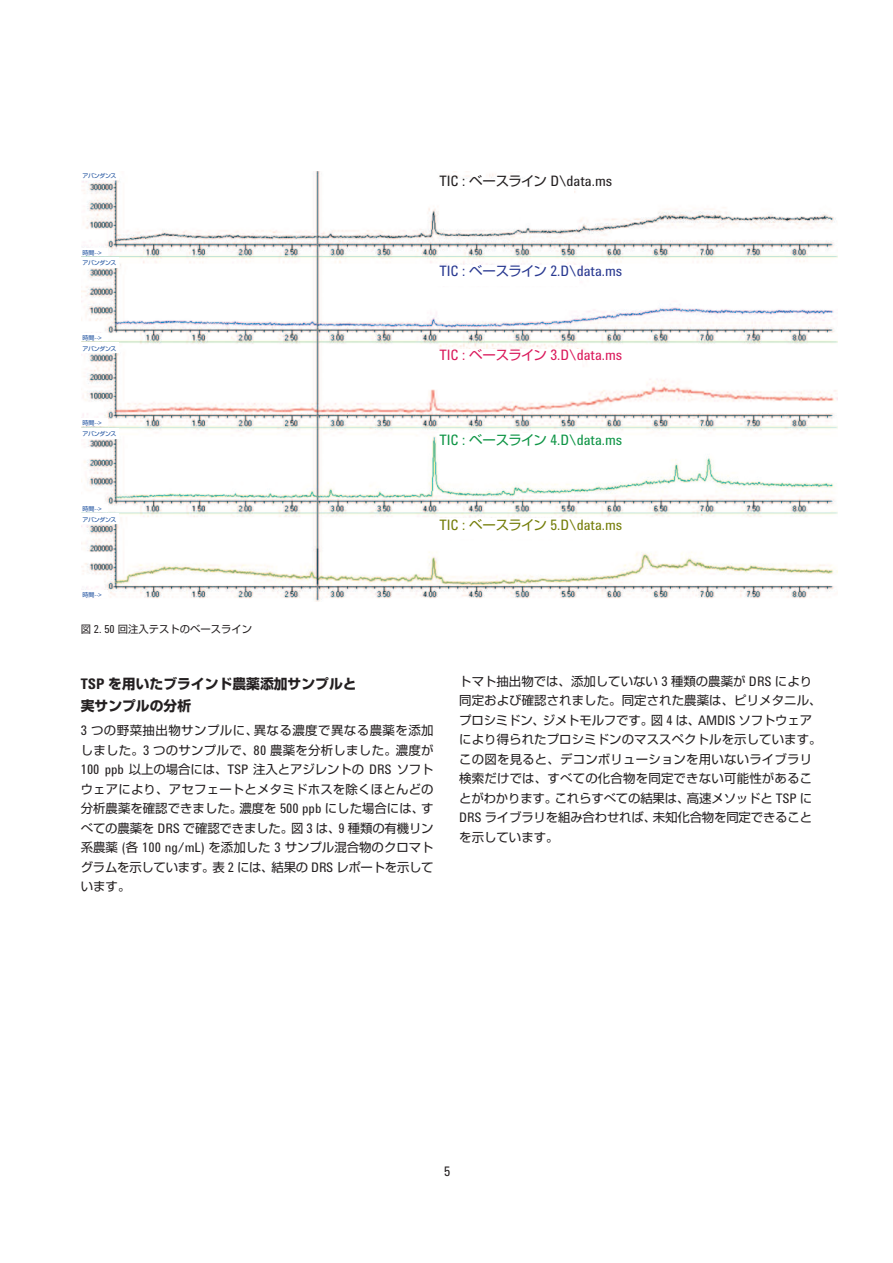
<style>
.page{position:relative;width:893px;height:1263px;background:#fff}
.page>*{position:absolute;margin:0;border:0;box-sizing:border-box;transform-origin:0 0}
.t1{font:14.85px "Agilent Condensed CFF";color:#283890}
.t2{font:14.85px "Agilent Condensed CFF";color:#da195b}
.t3{font:14.85px "Agilent Condensed CFF";color:#0d9444}
.t4{font:14.85px "Agilent Condensed CFF";color:#747d08}
.t5{font:14.85px "Agilent Condensed CFF";color:#231f20}
.t6{font:700 13.8px/22.5px "Shin Go Pro";color:#231f20}
.t7{font:13.5px "Agilent Condensed CFF";color:#231f20}
.t8{font:12.45px/19.5px "Shin Go Pro";color:#231f20;text-align:justify}
.t9{font:10.35px "Shin Go Pro";color:#231f20}
.t10{font:6.6px "Agilent Condensed CFF";color:#154a9b}
.t11{font:6px "Shin Go Pro Regular 90 pv RKSJ H";letter-spacing:-.06em;color:#154a9b}
.s1{font-family:"Shin Go Pro Regular 90 pv RKSJ H";font-size:6px}
.s2{font-family:"Agilent Condensed CFF";font-size:11.25px}
.s3{font-family:"Shin Go Pro Regular 90 pv RKSJ H";font-size:13.5px}
.s4{font-family:"Agilent Condensed CFF";font-size:15px}
.s5{font-family:"Agilent Condensed CFF";font-size:13.5px}
</style>
<div class="page">
<img style="left:82px;top:171px;width:755px;height:431px">
<div style="left:434px;top:179px;width:140px;height:21px;background:#fff"></div>
<div style="left:434px;top:265px;width:145px;height:21px;background:#fff"></div>
<div style="left:437px;top:349px;width:144px;height:21px;background:#fff"></div>
<div style="left:437px;top:433px;width:144px;height:21px;background:#fff"></div>
<div style="left:437px;top:518px;width:144px;height:21px;background:#fff"></div>
<div style="left:81px;top:170px;width:38px;height:10px;background:#fff"></div>
<div style="left:81px;top:248px;width:27px;height:8px;background:#fff"></div>
<div style="left:81px;top:258px;width:38px;height:10px;background:#fff"></div>
<div style="left:81px;top:333px;width:27px;height:8px;background:#fff"></div>
<div style="left:81px;top:343px;width:38px;height:10px;background:#fff"></div>
<div style="left:81px;top:418px;width:27px;height:8px;background:#fff"></div>
<div style="left:81px;top:428px;width:38px;height:10px;background:#fff"></div>
<div style="left:81px;top:504px;width:27px;height:8px;background:#fff"></div>
<div style="left:81px;top:514px;width:38px;height:10px;background:#fff"></div>
<div style="left:81px;top:590px;width:27px;height:8px;background:#fff"></div>
<p class="t11" style="left:83px;top:171px;width:36px">アバンダンス</p>
<p class="t10" style="left:83px;top:250px;width:21px"><span class="s1">時間</span>--&gt;</p>
<p class="t11" style="left:83px;top:258px;width:36px">アバンダンス</p>
<p class="t10" style="left:83px;top:335px;width:21px"><span class="s1">時間</span>--&gt;</p>
<p class="t11" style="left:83px;top:343px;width:36px">アバンダンス</p>
<p class="t10" style="left:83px;top:421px;width:21px"><span class="s1">時間</span>--&gt;</p>
<p class="t11" style="left:83px;top:429px;width:36px">アバンダンス</p>
<p class="t10" style="left:83px;top:506px;width:21px"><span class="s1">時間</span>--&gt;</p>
<p class="t11" style="left:83px;top:515px;width:36px">アバンダンス</p>
<p class="t10" style="left:83px;top:593px;width:21px"><span class="s1">時間</span>--&gt;</p>
<p class="t9" style="left:81px;top:621px;width:173px">図 <span class="s2">2. 50</span> 回注入テストのベースライン</p>
<p class="t5" style="left:439px;top:176px;width:174px">TIC : <span class="s3">ベースライン</span> D\data.ms</p>
<p class="t1" style="left:439px;top:265px;width:185px">TIC : <span class="s3">ベースライン</span> 2.D\data.ms</p>
<p class="t2" style="left:439px;top:349px;width:185px">TIC : <span class="s3">ベースライン</span> 3.D\data.ms</p>
<p class="t3" style="left:439px;top:435px;width:185px">TIC : <span class="s3">ベースライン</span> 4.D\data.ms</p>
<p class="t4" style="left:439px;top:519px;width:185px">TIC : <span class="s3">ベースライン</span> 5.D\data.ms</p>
<p class="t6" style="left:81px;top:671px;width:277px"><span class="s4">TSP</span> を用いたブラインド農薬添加サンプルと実サンプルの分析</p>
<p class="t8" style="left:81px;top:719px;width:354px"><span class="s5">3</span> つの野菜抽出物サンプルに、異なる濃度で異なる農薬を添加しました。<span class="s5">3</span> つのサンプルで、<span class="s5">80</span> 農薬を分析しました。濃度が<span class="s5">100 ppb</span> 以上の場合には、<span class="s5">TSP</span> 注入とアジレントの <span class="s5">DRS</span> ソフトウェアにより、アセフェートとメタミドホスを除くほとんどの分析農薬を確認できました。濃度を <span class="s5">500 ppb</span> にした場合には、すべての農薬を <span class="s5">DRS</span> で確認できました。図 <span class="s5">3</span> は、<span class="s5">9</span> 種類の有機リン系農薬 <span class="s5">(</span>各 <span class="s5">100 ng/mL)</span> を添加した <span class="s5">3</span> サンプル混合物のクロマトグラムを示しています。表 <span class="s5">2</span> には、結果の <span class="s5">DRS</span> レポートを示しています。</p>
<p class="t8" style="left:459px;top:670px;width:364px;text-align:left">トマト抽出物では、添加していない <span class="s5">3</span> 種類の農薬が <span class="s5">DRS</span> により同定および確認されました。同定された農薬は、ピリメタニル、プロシミドン、ジメトモルフです。図 <span class="s5">4</span> は、<span class="s5">AMDIS</span> ソフトウェアにより得られたプロシミドンのマススペクトルを示しています。この図を見ると、デコンボリューションを用いないライブラリ検索だけでは、すべての化合物を同定できない可能性があることがわかります。これらすべての結果は、高速メソッドと <span class="s5">TSP</span> に<br><span class="s5">DRS</span> ライブラリを組み合わせれば、未知化合物を同定できることを示しています。</p>
<p class="t7" style="left:444px;top:1166px;width:8px">5</p>
</div>
